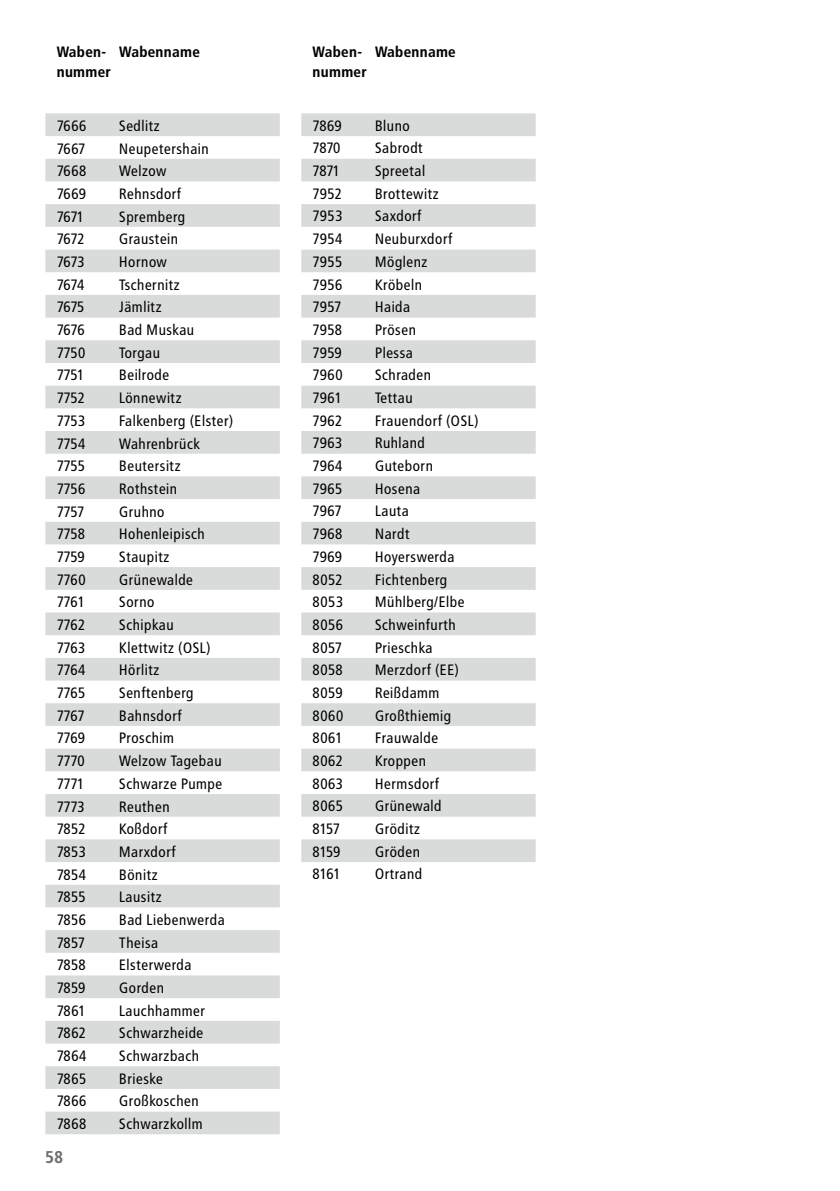
<style>
.page{position:relative;width:840px;height:1191px;background:#fff}
.page>*{position:absolute;margin:0;border:0;box-sizing:border-box;transform-origin:0 0}
.t1{font:700 17px "Transit Pro";color:#6e6e6e}
.t2{font:15px "Transit Pro";color:#000}
.t3{font:700 15px/20px "Transit Pro";color:#000}
</style>
<div class="page">
<svg style="left:45px;top:113px;width:234px;height:1021px"></svg>
<svg style="left:301px;top:113px;width:234px;height:749px;fill:#dfe0e0"></svg>
<p class="t3" style="left:57px;top:42px;width:56px">Waben&shy;nummer</p>
<p class="t3" style="left:119px;top:42px;width:82px">Wabenname</p>
<p class="t3" style="left:312px;top:42px;width:56px">Waben&shy;nummer</p>
<p class="t3" style="left:375px;top:42px;width:82px">Wabenname</p>
<p class="t2" style="left:57px;top:117px;width:32px">7666</p>
<p class="t2" style="left:119px;top:117px;width:43px">Sedlitz</p>
<p class="t2" style="left:57px;top:140px;width:31px">7667</p>
<p class="t2" style="left:119px;top:140px;width:92px">Neupetershain</p>
<p class="t2" style="left:57px;top:162px;width:32px">7668</p>
<p class="t2" style="left:119px;top:162px;width:49px">Welzow</p>
<p class="t2" style="left:57px;top:185px;width:31px">7669</p>
<p class="t2" style="left:119px;top:185px;width:64px">Rehnsdorf</p>
<p class="t2" style="left:57px;top:208px;width:29px">7671</p>
<p class="t2" style="left:119px;top:208px;width:68px">Spremberg</p>
<p class="t2" style="left:57px;top:230px;width:30px">7672</p>
<p class="t2" style="left:119px;top:230px;width:61px">Graustein</p>
<p class="t2" style="left:57px;top:253px;width:30px">7673</p>
<p class="t2" style="left:119px;top:253px;width:50px">Hornow</p>
<p class="t2" style="left:57px;top:276px;width:30px">7674</p>
<p class="t2" style="left:119px;top:276px;width:63px">Tschernitz</p>
<p class="t2" style="left:57px;top:298px;width:30px">7675</p>
<p class="t2" style="left:119px;top:298px;width:44px">Jämlitz</p>
<p class="t2" style="left:57px;top:321px;width:30px">7676</p>
<p class="t2" style="left:119px;top:321px;width:77px">Bad Muskau</p>
<p class="t2" style="left:57px;top:344px;width:31px">7750</p>
<p class="t2" style="left:119px;top:344px;width:43px">Torgau</p>
<p class="t2" style="left:57px;top:366px;width:30px">7751</p>
<p class="t2" style="left:119px;top:366px;width:52px">Beilrode</p>
<p class="t2" style="left:57px;top:389px;width:30px">7752</p>
<p class="t2" style="left:119px;top:389px;width:64px">Lönnewitz</p>
<p class="t2" style="left:57px;top:412px;width:31px">7753</p>
<p class="t2" style="left:119px;top:412px;width:116px">Falkenberg (Elster)</p>
<p class="t2" style="left:57px;top:434px;width:31px">7754</p>
<p class="t2" style="left:119px;top:434px;width:83px">Wahrenbrück</p>
<p class="t2" style="left:57px;top:457px;width:30px">7755</p>
<p class="t2" style="left:119px;top:457px;width:63px">Beutersitz</p>
<p class="t2" style="left:57px;top:480px;width:31px">7756</p>
<p class="t2" style="left:119px;top:480px;width:60px">Rothstein</p>
<p class="t2" style="left:57px;top:502px;width:30px">7757</p>
<p class="t2" style="left:119px;top:502px;width:47px">Gruhno</p>
<p class="t2" style="left:57px;top:525px;width:30px">7758</p>
<p class="t2" style="left:119px;top:525px;width:88px">Hohenleipisch</p>
<p class="t2" style="left:57px;top:548px;width:30px">7759</p>
<p class="t2" style="left:119px;top:548px;width:52px">Staupitz</p>
<p class="t2" style="left:57px;top:570px;width:31px">7760</p>
<p class="t2" style="left:119px;top:570px;width:76px">Grünewalde</p>
<p class="t2" style="left:57px;top:593px;width:30px">7761</p>
<p class="t2" style="left:119px;top:593px;width:37px">Sorno</p>
<p class="t2" style="left:57px;top:616px;width:31px">7762</p>
<p class="t2" style="left:119px;top:616px;width:56px">Schipkau</p>
<p class="t2" style="left:57px;top:639px;width:31px">7763</p>
<p class="t2" style="left:119px;top:639px;width:93px">Klettwitz (OSL)</p>
<p class="t2" style="left:57px;top:661px;width:31px">7764</p>
<p class="t2" style="left:119px;top:661px;width:42px">Hörlitz</p>
<p class="t2" style="left:57px;top:684px;width:31px">7765</p>
<p class="t2" style="left:119px;top:684px;width:76px">Senftenberg</p>
<p class="t2" style="left:57px;top:707px;width:30px">7767</p>
<p class="t2" style="left:119px;top:707px;width:64px">Bahnsdorf</p>
<p class="t2" style="left:57px;top:729px;width:30px">7769</p>
<p class="t2" style="left:119px;top:729px;width:57px">Proschim</p>
<p class="t2" style="left:57px;top:752px;width:30px">7770</p>
<p class="t2" style="left:119px;top:752px;width:104px">Welzow Tagebau</p>
<p class="t2" style="left:57px;top:775px;width:30px">7771</p>
<p class="t2" style="left:119px;top:775px;width:105px">Schwarze Pumpe</p>
<p class="t2" style="left:57px;top:797px;width:30px">7773</p>
<p class="t2" style="left:119px;top:797px;width:52px">Reuthen</p>
<p class="t2" style="left:57px;top:820px;width:31px">7852</p>
<p class="t2" style="left:119px;top:820px;width:50px">Koßdorf</p>
<p class="t2" style="left:57px;top:843px;width:31px">7853</p>
<p class="t2" style="left:119px;top:843px;width:58px">Marxdorf</p>
<p class="t2" style="left:57px;top:865px;width:31px">7854</p>
<p class="t2" style="left:119px;top:865px;width:40px">Bönitz</p>
<p class="t2" style="left:57px;top:888px;width:31px">7855</p>
<p class="t2" style="left:119px;top:888px;width:44px">Lausitz</p>
<p class="t2" style="left:57px;top:911px;width:31px">7856</p>
<p class="t2" style="left:119px;top:911px;width:107px">Bad Liebenwerda</p>
<p class="t2" style="left:57px;top:933px;width:30px">7857</p>
<p class="t2" style="left:119px;top:933px;width:41px">Theisa</p>
<p class="t2" style="left:57px;top:956px;width:31px">7858</p>
<p class="t2" style="left:119px;top:956px;width:74px">Elsterwerda</p>
<p class="t2" style="left:57px;top:979px;width:31px">7859</p>
<p class="t2" style="left:119px;top:979px;width:47px">Gorden</p>
<p class="t2" style="left:57px;top:1001px;width:31px">7861</p>
<p class="t2" style="left:119px;top:1001px;width:88px">Lauchhammer</p>
<p class="t2" style="left:57px;top:1024px;width:31px">7862</p>
<p class="t2" style="left:119px;top:1024px;width:86px">Schwarzheide</p>
<p class="t2" style="left:57px;top:1047px;width:32px">7864</p>
<p class="t2" style="left:119px;top:1047px;width:82px">Schwarzbach</p>
<p class="t2" style="left:57px;top:1069px;width:32px">7865</p>
<p class="t2" style="left:119px;top:1069px;width:46px">Brieske</p>
<p class="t2" style="left:57px;top:1092px;width:32px">7866</p>
<p class="t2" style="left:119px;top:1092px;width:81px">Großkoschen</p>
<p class="t2" style="left:57px;top:1115px;width:32px">7868</p>
<p class="t2" style="left:119px;top:1115px;width:85px">Schwarzkollm</p>
<p class="t1" style="left:45px;top:1146px;width:20px">58</p>
<p class="t2" style="left:312px;top:117px;width:31px">7869</p>
<p class="t2" style="left:375px;top:117px;width:37px">Bluno</p>
<p class="t2" style="left:312px;top:139px;width:30px">7870</p>
<p class="t2" style="left:375px;top:139px;width:50px">Sabrodt</p>
<p class="t2" style="left:312px;top:162px;width:30px">7871</p>
<p class="t2" style="left:375px;top:162px;width:52px">Spreetal</p>
<p class="t2" style="left:312px;top:185px;width:32px">7952</p>
<p class="t2" style="left:375px;top:185px;width:66px">Brottewitz</p>
<p class="t2" style="left:312px;top:207px;width:32px">7953</p>
<p class="t2" style="left:375px;top:207px;width:48px">Saxdorf</p>
<p class="t2" style="left:312px;top:230px;width:32px">7954</p>
<p class="t2" style="left:375px;top:230px;width:79px">Neuburxdorf</p>
<p class="t2" style="left:312px;top:253px;width:32px">7955</p>
<p class="t2" style="left:375px;top:253px;width:54px">Möglenz</p>
<p class="t2" style="left:312px;top:275px;width:32px">7956</p>
<p class="t2" style="left:375px;top:275px;width:49px">Kröbeln</p>
<p class="t2" style="left:312px;top:298px;width:31px">7957</p>
<p class="t2" style="left:375px;top:298px;width:37px">Haida</p>
<p class="t2" style="left:312px;top:321px;width:32px">7958</p>
<p class="t2" style="left:375px;top:321px;width:43px">Prösen</p>
<p class="t2" style="left:312px;top:344px;width:31px">7959</p>
<p class="t2" style="left:375px;top:344px;width:40px">Plessa</p>
<p class="t2" style="left:312px;top:366px;width:32px">7960</p>
<p class="t2" style="left:375px;top:366px;width:58px">Schraden</p>
<p class="t2" style="left:312px;top:389px;width:31px">7961</p>
<p class="t2" style="left:375px;top:389px;width:40px">Tettau</p>
<p class="t2" style="left:312px;top:412px;width:32px">7962</p>
<p class="t2" style="left:375px;top:412px;width:105px">Frauendorf (OSL)</p>
<p class="t2" style="left:312px;top:434px;width:32px">7963</p>
<p class="t2" style="left:375px;top:434px;width:52px">Ruhland</p>
<p class="t2" style="left:312px;top:457px;width:32px">7964</p>
<p class="t2" style="left:375px;top:457px;width:60px">Guteborn</p>
<p class="t2" style="left:312px;top:480px;width:32px">7965</p>
<p class="t2" style="left:375px;top:480px;width:47px">Hosena</p>
<p class="t2" style="left:312px;top:502px;width:31px">7967</p>
<p class="t2" style="left:375px;top:502px;width:36px">Lauta</p>
<p class="t2" style="left:312px;top:525px;width:32px">7968</p>
<p class="t2" style="left:375px;top:525px;width:36px">Nardt</p>
<p class="t2" style="left:312px;top:548px;width:32px">7969</p>
<p class="t2" style="left:375px;top:548px;width:81px">Hoyerswerda</p>
<p class="t2" style="left:312px;top:570px;width:32px">8052</p>
<p class="t2" style="left:375px;top:570px;width:74px">Fichtenberg</p>
<p class="t2" style="left:312px;top:593px;width:33px">8053</p>
<p class="t2" style="left:375px;top:593px;width:91px">Mühlberg/Elbe</p>
<p class="t2" style="left:312px;top:616px;width:33px">8056</p>
<p class="t2" style="left:375px;top:616px;width:83px">Schweinfurth</p>
<p class="t2" style="left:312px;top:638px;width:31px">8057</p>
<p class="t2" style="left:375px;top:638px;width:59px">Prieschka</p>
<p class="t2" style="left:312px;top:661px;width:32px">8058</p>
<p class="t2" style="left:375px;top:661px;width:86px">Merzdorf (EE)</p>
<p class="t2" style="left:312px;top:684px;width:32px">8059</p>
<p class="t2" style="left:375px;top:684px;width:66px">Reißdamm</p>
<p class="t2" style="left:312px;top:706px;width:33px">8060</p>
<p class="t2" style="left:375px;top:706px;width:78px">Großthiemig</p>
<p class="t2" style="left:312px;top:729px;width:32px">8061</p>
<p class="t2" style="left:375px;top:729px;width:65px">Frauwalde</p>
<p class="t2" style="left:312px;top:752px;width:32px">8062</p>
<p class="t2" style="left:375px;top:752px;width:53px">Kroppen</p>
<p class="t2" style="left:312px;top:774px;width:32px">8063</p>
<p class="t2" style="left:375px;top:774px;width:66px">Hermsdorf</p>
<p class="t2" style="left:312px;top:797px;width:32px">8065</p>
<p class="t2" style="left:375px;top:797px;width:69px">Grünewald</p>
<p class="t2" style="left:312px;top:820px;width:29px">8157</p>
<p class="t2" style="left:375px;top:820px;width:47px">Gröditz</p>
<p class="t2" style="left:312px;top:842px;width:30px">8159</p>
<p class="t2" style="left:375px;top:842px;width:47px">Gröden</p>
<p class="t2" style="left:312px;top:865px;width:30px">8161</p>
<p class="t2" style="left:375px;top:865px;width:49px">Ortrand</p>
</div>
